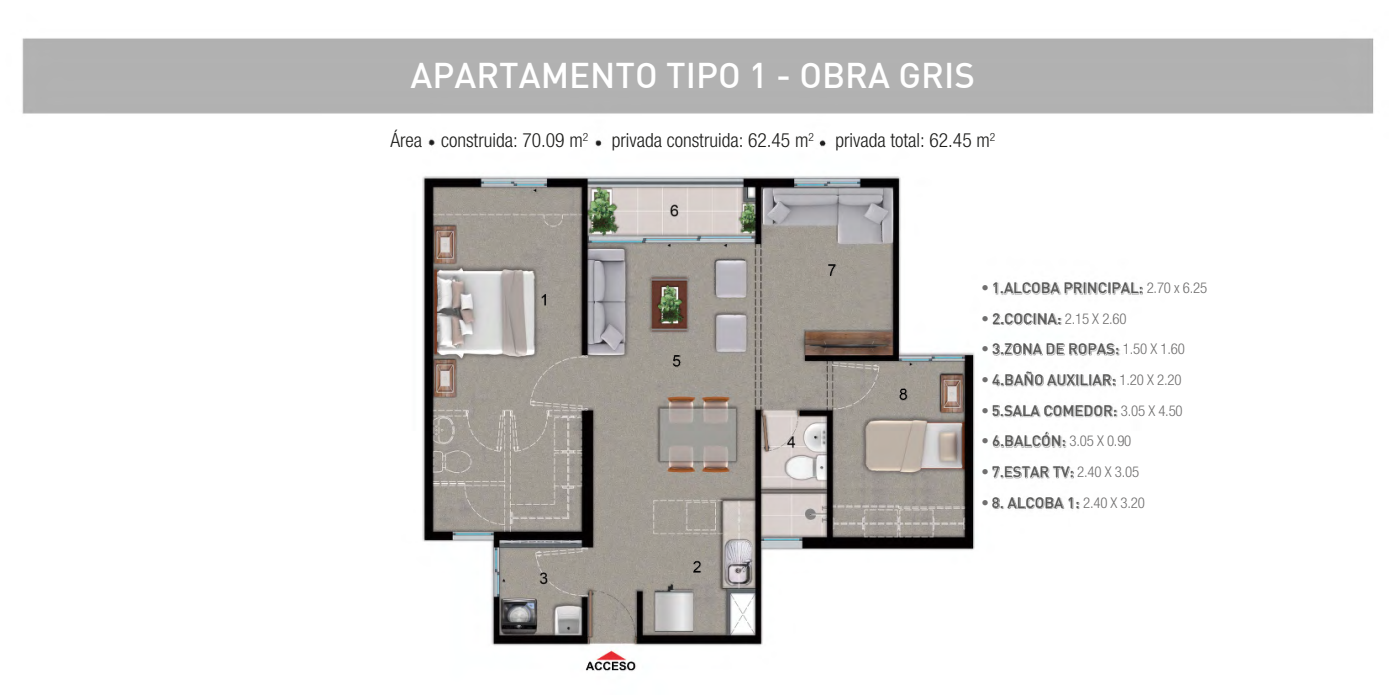
<style>
.page{position:relative;width:1389px;height:695px;background:#fff}
.page>*{position:absolute;margin:0;border:0;box-sizing:border-box;transform-origin:0 0}
.t1{font:500 35px "DIN";color:#fff}
.t2{font:300 condensed 19.51px "Helvetica Neue LT Std";color:#1d1d1b}
.t3{font:500 14.88px "DIN";color:#575756}
.t4{font:300 condensed 14.88px "Helvetica Neue LT Std";letter-spacing:-.015em;color:#706f6f}
.s1{font-family:"Helvetica Neue LT Std";font-weight:300;font-stretch:condensed;color:#706f6f}
.s2{font-family:"DIN";font-weight:500;font-stretch:normal;color:#575756}
</style>
<div class="page">
<img style="left:22px;top:38px;width:1352px;height:633px">
<h1 class="t1" style="left:411px;top:53px;width:566px">APARTAMENTO TIPO 1 - OBRA GRIS</h1>
<h2 class="t2" style="left:390px;top:129px;width:606px">Área construida: 70.09 m<sup>2</sup> privada construida: 62.45 m<sup>2</sup> privada total: 62.45 m<sup>2</sup></h2>
<p class="t3" style="left:981px;top:278px;width:227px"><span class="s1">•</span> 1.ALCOBA PRINCIPAL: <span class="s1">2.70 x 6.25</span></p>
<p class="t4" style="left:981px;top:310px;width:147px">• <span class="s2">2.COCINA:</span> 2.15 X 2.60</p>
<p class="t3" style="left:981px;top:339px;width:205px"><span class="s1">•</span> 3.ZONA DE ROPAS: <span class="s1">1.50 X 1.60</span></p>
<p class="t3" style="left:981px;top:370px;width:202px"><span class="s1">•</span> 4.BAÑO AUXILIAR: <span class="s1">1.20 X 2.20</span></p>
<p class="t3" style="left:981px;top:401px;width:203px"><span class="s1">•</span> 5.SALA COMEDOR: <span class="s1">3.05 X 4.50</span></p>
<p class="t4" style="left:981px;top:432px;width:152px">• <span class="s2">6.BALCÓN:</span> 3.05 X 0.90</p>
<p class="t4" style="left:981px;top:463px;width:159px">• <span class="s2">7.ESTAR TV:</span> 2.40 X 3.05</p>
<p class="t4" style="left:981px;top:494px;width:165px">• <span class="s2">8. ALCOBA 1:</span> 2.40 X 3.20</p>
</div>
